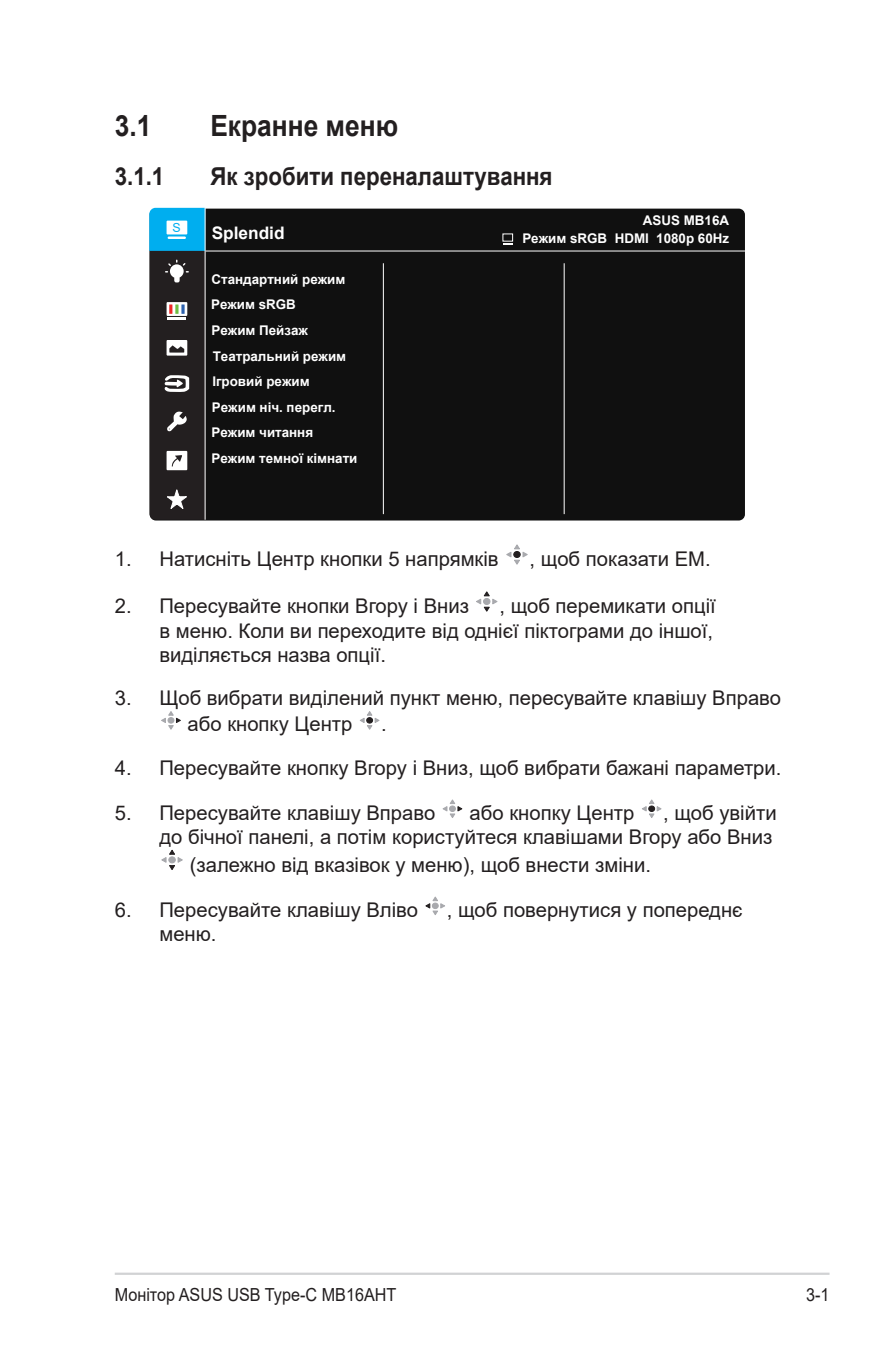
<style>
.page{position:relative;width:893px;height:1346px;background:#fff}
.page>*{position:absolute;margin:0;border:0;box-sizing:border-box;transform-origin:0 0}
.Heading_1{font:700 29.25px "Arial";color:#231f20;scale:.9 1}
.Heading_2{font:700 24.75px "Arial";color:#231f20;scale:.9 1}
.t1{font:20.25px/24.3px "Arial";color:#231f20}
.t2{font:18px "Arial";color:#231f20;scale:.9 1}
.t3{font:700 17.32px "Arial";color:#fff}
.t4{font:700 13.28px/25.7px "Arial";color:#fff}
.t5{font:12.38px "Arial";color:#00aeef}
</style>
<div class="page">
<hr style="left:115px;top:1272px;width:714px;height:3px;background:#d1d2d4">
<div style="left:150px;top:209px;width:595px;height:311px;background:#101010;border-radius:6px"></div>
<hr style="left:150px;top:251px;width:595px;height:1px;background:#fff">
<hr style="left:383px;top:263px;width:1px;height:251px;background:#fff">
<hr style="left:564px;top:263px;width:1px;height:251px;background:#fff">
<div style="left:503px;top:234px;width:10px;height:7px;border:1px solid #fff"></div>
<svg style="left:503px;top:243px;width:10px;height:2px"></svg>
<svg style="left:149px;top:208px;width:57px;height:312px"></svg>
<svg style="left:506px;top:544px;width:22px;height:21px"></svg>
<div style="left:513px;top:551px;width:8px;height:7px;border:1px solid #231f20;border-radius:50%"></div>
<svg style="left:476px;top:591px;width:22px;height:21px"></svg>
<div style="left:483px;top:598px;width:7px;height:7px;border:1px solid #a8a9ad;border-radius:50%"></div>
<svg style="left:161px;top:711px;width:20px;height:19px"></svg>
<svg style="left:360px;top:711px;width:20px;height:19px"></svg>
<div style="left:366px;top:717px;width:7px;height:6px;border:1px solid #231f20;border-radius:50%"></div>
<svg style="left:442px;top:799px;width:21px;height:19px"></svg>
<div style="left:449px;top:805px;width:7px;height:7px;border:1px solid #a8a9ad;border-radius:50%"></div>
<svg style="left:642px;top:799px;width:20px;height:19px"></svg>
<div style="left:648px;top:805px;width:7px;height:7px;border:1px solid #231f20;border-radius:50%"></div>
<svg style="left:161px;top:849px;width:22px;height:21px"></svg>
<div style="left:168px;top:856px;width:8px;height:7px;border:1px solid #a8a9ad;border-radius:50%"></div>
<svg style="left:425px;top:896px;width:20px;height:19px"></svg>
<div style="left:432px;top:903px;width:7px;height:6px;border:1px solid #a8a9ad;border-radius:50%"></div>
<p class="Heading_1" style="left:115px;top:105px;width:42px">3.1</p>
<p class="Heading_1" style="left:210px;top:105px;width:210px">Екранне меню</p>
<p class="Heading_2" style="left:115px;top:159px;width:57px">3.1.1</p>
<p class="Heading_2" style="left:210px;top:159px;width:382px">Як зробити переналаштування</p>
<p class="t5" style="left:173px;top:219px;width:10px">S</p>
<p class="t3" style="left:212px;top:220px;width:75px">Splendid</p>
<p class="t4" style="left:211px;top:266px;width:136px">Стандартний режим<br>Режим sRGB</p>
<p class="t4" style="left:211px;top:318px;width:98px">Режим Пейзаж</p>
<p class="t4" style="left:213px;top:343px;width:135px">Театральний режим</p>
<p class="t4" style="left:212px;top:369px;width:125px">Ігровий режим<br>Режим ніч. перегл.</p>
<p class="t4" style="left:212px;top:420px;width:147px">Режим читання<br>Режим темної кімнати</p>
<p class="t4" style="left:643px;top:208px;width:88px">ASUS MB16A</p>
<p class="t4" style="left:522px;top:226px;width:208px">Режим sRGB HDMI 1080p 60Hz</p>
<p class="t1" style="left:115px;top:547px;width:385px">1. Натисніть Центр кнопки 5 напрямків</p>
<p class="t1" style="left:530px;top:547px;width:183px">, щоб показати ЕМ.</p>
<p class="t1" style="left:115px;top:594px;width:356px">2. Пересувайте кнопки Вгору і Вниз</p>
<p class="t1" style="left:159px;top:594px;width:558px;text-indent:340px">, щоб перемикати опції в меню. Коли ви переходите від однієї піктограми до іншої, виділяється назва опції.</p>
<p class="t1" style="left:188px;top:685px;width:595px;line-height:25.9px;text-indent:-73px">3. Щоб вибрати виділений пункт меню, пересувайте клавішу Вправо або кнопку Центр</p>
<p class="t1" style="left:381px;top:712px;width:7px">.</p>
<p class="t1" style="left:115px;top:755px;width:668px">4. Пересувайте кнопку Вгору і Вниз, щоб вибрати бажані параметри.</p>
<p class="t1" style="left:115px;top:800px;width:322px">5. Пересувайте клавішу Вправо</p>
<p class="t1" style="left:470px;top:800px;width:166px">або кнопку Центр</p>
<p class="t1" style="left:159px;top:800px;width:619px;text-align:right">, щоб увійти<br>до бічної панелі, а потім користуйтеся клавішами Вгору або Вниз</p>
<p class="t1" style="left:190px;top:852px;width:463px">(залежно від вказівок у меню), щоб внести зміни.</p>
<p class="t1" style="left:115px;top:897px;width:305px">6. Пересувайте клавішу Вліво</p>
<p class="t1" style="left:447px;top:897px;width:297px">, щоб повернутися у попереднє</p>
<p class="t1" style="left:159px;top:921px;width:59px">меню.</p>
<p class="t2" style="left:115px;top:1282px;width:314px">Монітор ASUS USB Type-C MB16AHT</p>
<p class="t2" style="left:806px;top:1282px;width:28px">3-1</p>
</div>
